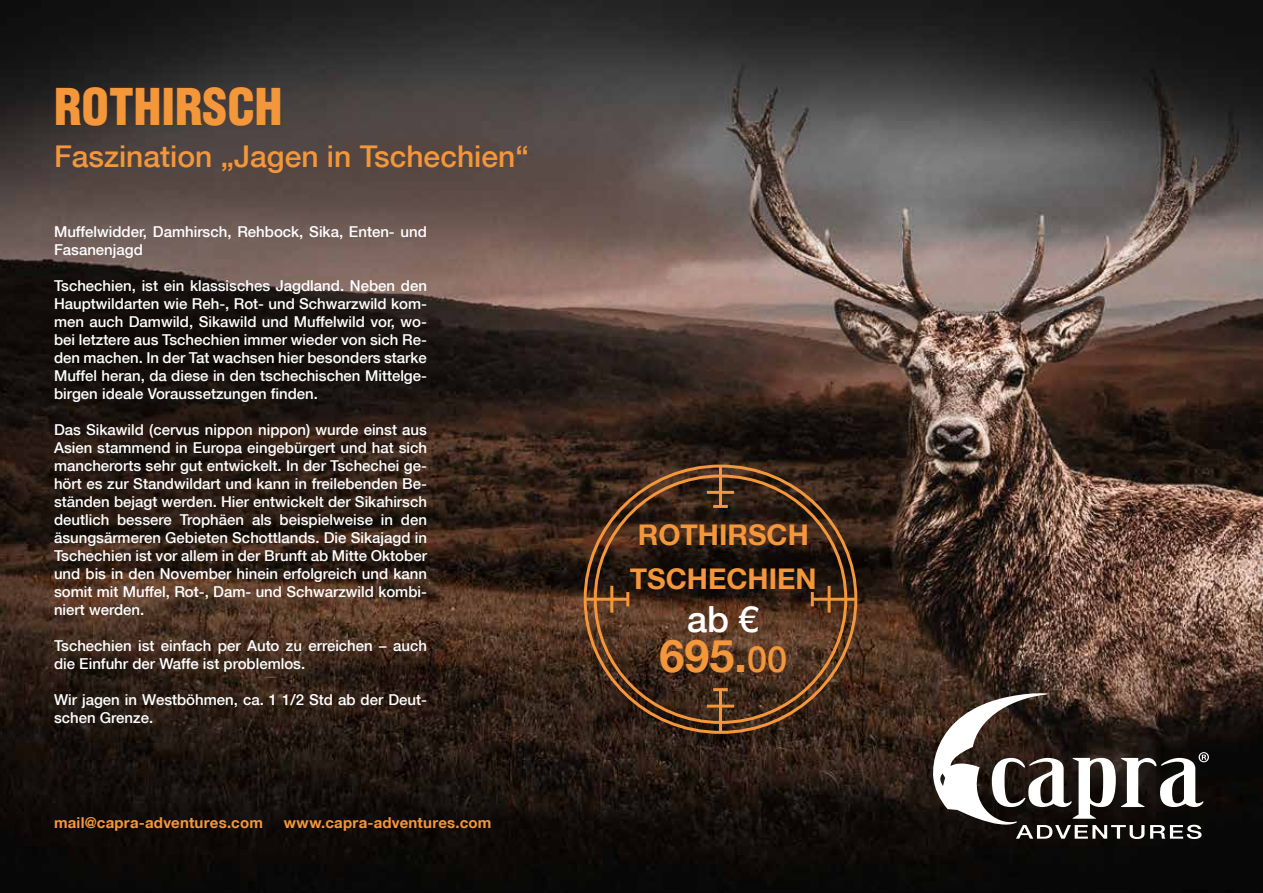
<style>
.page{position:relative;width:1263px;height:893px;background:#fff}
.page>*{position:absolute;margin:0;border:0;box-sizing:border-box;transform-origin:0 0}
.t1{font:900 condensed 49.5px "Helvetica LT Std";color:#f4963a}
.t2{font:700 45px "Helvetica Neue LT Std";color:#f4963a}
.t3{font:500 36px "Helvetica Neue LT Std";color:#fff}
.t4{font:500 30px "Helvetica Neue LT Std";color:#f4963a}
.t5{font:700 28.5px/43.2px "Helvetica Neue LT Std";color:#f4963a}
.t6{font:500 15px/18px "Helvetica Neue LT Std";color:#fff}
.t7{font:700 15px "Helvetica Neue LT Std";letter-spacing:.015em;color:#f4963a}
.s1{font-weight:500;font-size:36px}
</style>
<div class="page">
<img style="left:0;top:0;width:1263px;height:893px">
<svg style="left:930px;top:693px;width:279px;height:146px"></svg>
<hr style="left:719px;top:467px;width:3px;height:40px;background:#f4963a">
<hr style="left:707px;top:491px;width:27px;height:3px;background:#f4963a">
<hr style="left:713px;top:505px;width:15px;height:3px;background:#f4963a">
<hr style="left:719px;top:690px;width:3px;height:41px;background:#f4963a">
<hr style="left:707px;top:705px;width:27px;height:3px;background:#f4963a">
<hr style="left:713px;top:688px;width:15px;height:3px;background:#f4963a">
<hr style="left:813px;top:598px;width:43px;height:3px;background:#f4963a">
<hr style="left:828px;top:586px;width:3px;height:27px;background:#f4963a">
<hr style="left:811px;top:592px;width:3px;height:14px;background:#f4963a">
<hr style="left:585px;top:598px;width:43px;height:3px;background:#f4963a">
<hr style="left:610px;top:586px;width:3px;height:27px;background:#f4963a">
<hr style="left:626px;top:592px;width:3px;height:14px;background:#f4963a">
<h1 class="t1" style="left:54px;top:75px;width:230px">ROTHIRSCH</h1>
<h3 class="t4" style="left:54px;top:138px;width:476px">Faszination „Jagen in Tschechien“</h3>
<p class="t6" style="left:54px;top:223px;width:374px">Muffelwidder, Damhirsch, Rehbock, Sika, Enten- und<br>Fasanenjagd</p>
<p class="t6" style="left:54px;top:277px;width:374px;text-align:justify">Tschechien, ist ein klassisches Jagdland. Neben den Hauptwildarten wie Reh-, Rot- und Schwarzwild kom&shy;men auch Damwild, Sikawild und Muffelwild vor, wo&shy;bei letztere aus Tschechien immer wieder von sich Re&shy;den machen. In der Tat wachsen hier besonders starke Muffel heran, da diese in den tschechischen Mittelge&shy;birgen ideale Voraussetzungen finden.</p>
<p class="t6" style="left:54px;top:421px;width:374px;text-align:justify">Das Sikawild (cervus nippon nippon) wurde einst aus Asien stammend in Europa eingebürgert und hat sich mancherorts sehr gut entwickelt. In der Tschechei ge&shy;hört es zur Standwildart und kann in freilebenden Be&shy;ständen bejagt werden. Hier entwickelt der Sikahirsch deutlich bessere Trophäen als beispielweise in den äsungsärmeren Gebieten Schottlands. Die Sikajagd in Tschechien ist vor allem in der Brunft ab Mitte Oktober und bis in den November hinein erfolgreich und kann somit mit Muffel, Rot-, Dam- und Schwarzwild kombi&shy;niert werden.</p>
<p class="t6" style="left:54px;top:637px;width:374px">Tschechien ist einfach per Auto zu erreichen – auch die Einfuhr der Waffe ist problemlos.</p>
<p class="t6" style="left:54px;top:691px;width:374px">Wir jagen in Westböhmen, ca. 1 1/2 Std ab der Deut&shy;schen Grenze.</p>
<p class="t7" style="left:54px;top:813px;width:210px">mail@capra-adventures.com</p>
<p class="t7" style="left:284px;top:813px;width:209px">www.capra-adventures.com</p>
<h3 class="t5" style="left:630px;top:513px;width:188px">ROTHIRSCH<br>TSCHECHIEN</h3>
<h3 class="t3" style="left:687px;top:597px;width:74px">ab €</h3>
<h2 class="t2" style="left:659px;top:628px;width:129px">695.<span class="s1">00</span></h2>
</div>
